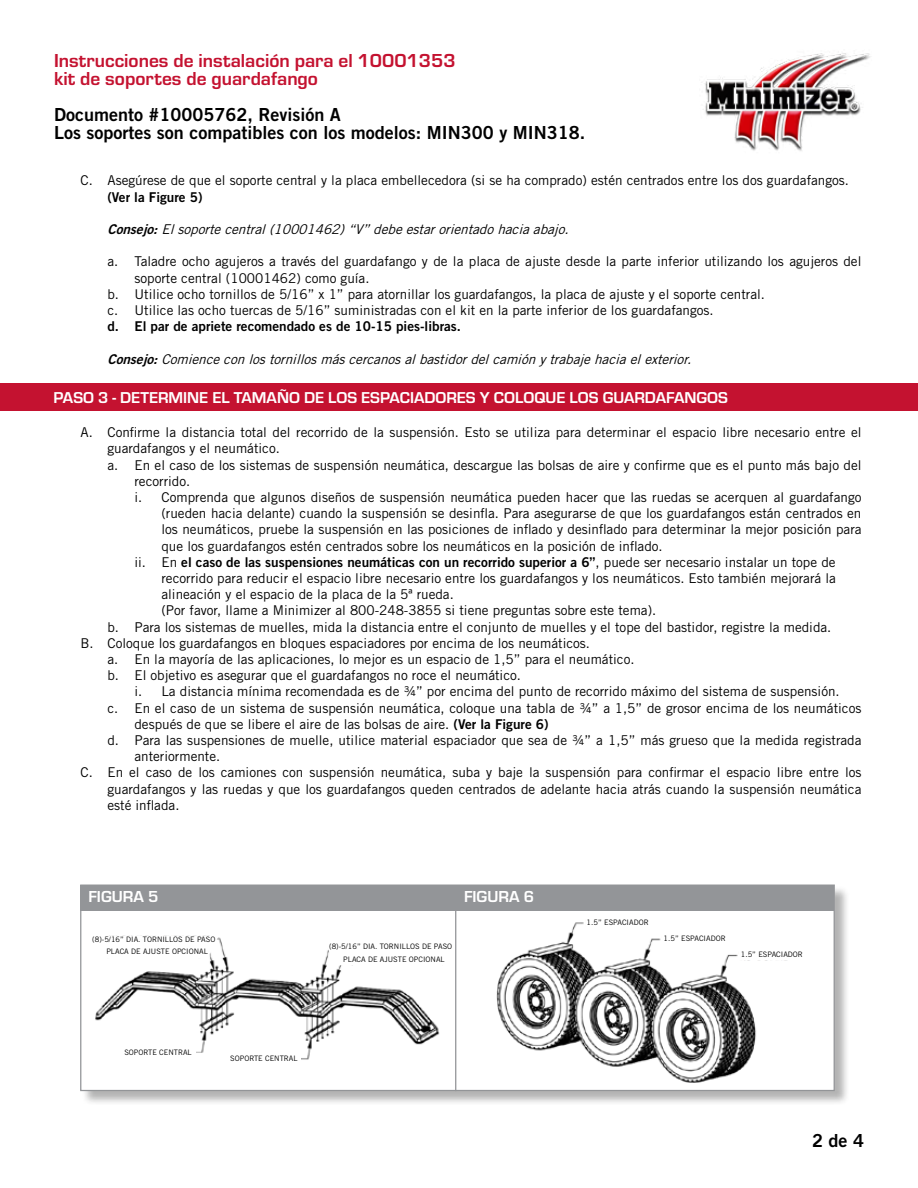
<style>
.page{position:relative;width:918px;height:1188px;background:#fff}
.page>*{position:absolute;margin:0;border:0;box-sizing:border-box;transform-origin:0 0}
.t1{font:700 19.5px/18px "Eurostile";color:#c41230}
.t2{font:18px/18px "Trade Gothic LT Std Bd 2";color:#000}
.t3{font:700 16.5px "Eurostile";color:#fff}
.t4{font:700 16.35px "Eurostile";color:#fff}
.t5{font:13.5px "Trade Gothic LT Std";color:#000}
.t6{font:13.5px "Trade Gothic LT Std Bd 2";color:#000}
.t7{font:italic 13.5px "Trade Gothic LT Std";color:#000}
.t8{font:7.5px/12.3px "Trade Gothic LT Std";color:#000}
.s1{font-family:"Trade Gothic LT Std Bd 2"}
.s2{font-family:"Trade Gothic LT Std"}
</style>
<div class="page">
<img style="left:703px;top:53px;width:168px;height:98px">
<div style="left:0;top:384px;width:918px;height:27px;background:#c41230"></div>
<div style="left:81px;top:886px;width:769px;height:220px;background:#000;opacity:.3"></div>
<div style="left:80px;top:885px;width:755px;height:206px;background:#fff;border:1px solid #939598"></div>
<div style="left:81px;top:885px;width:753px;height:26px;background:#939598"></div>
<img style="left:95px;top:937px;width:345px;height:123px">
<img style="left:496px;top:922px;width:291px;height:161px">
<hr style="left:455px;top:885px;width:1px;height:206px;background:#939598">
<svg style="left:105px;top:935px;width:114px;height:23px"></svg>
<svg style="left:323px;top:940px;width:117px;height:25px"></svg>
<div style="left:121px;top:1047px;width:75px;height:12px;background:#fff"></div>
<div style="left:226px;top:1053px;width:75px;height:12px;background:#fff"></div>
<div style="left:587px;top:918px;width:51px;height:10px;background:#fff"></div>
<div style="left:662px;top:934px;width:52px;height:11px;background:#fff"></div>
<div style="left:739px;top:949px;width:52px;height:11px;background:#fff"></div>
<h1 class="t1" style="left:54px;top:50px;width:403px">Instrucciones de instalación para el 10001353 kit de soportes de guardafango</h1>
<h2 class="t2" style="left:54px;top:105px;width:533px">Documento #10005762, Revisión A<br>Los soportes son compatibles con los modelos: MIN300 y MIN318.</h2>
<p class="t5" style="left:80px;top:172px;width:770px">C. Asegúrese de que el soporte central y la placa embellecedora (si se ha comprado) estén centrados entre los dos guardafangos.</p>
<p class="t6" style="left:107px;top:188px;width:97px">(Ver la Figure 5)</p>
<p class="t7" style="left:107px;top:221px;width:467px"><span class="s1">Consejo:</span>Elsoportecentral(10001462)“V”debeestarorientadohaciaabajo.</p>
<p class="t5" style="left:107px;top:253px;width:756px">a. Taladre ocho agujeros a través del guardafango y de la placa de ajuste desde la parte inferior utilizando los agujeros del</p>
<p class="t5" style="left:134px;top:270px;width:237px">soporte central (10001462) como guía.</p>
<p class="t5" style="left:107px;top:286px;width:659px">b. Utilice ocho tornillos de 5/16” x 1” para atornillar los guardafangos, la placa de ajuste y el soporte central.</p>
<p class="t5" style="left:107px;top:302px;width:608px">c. Utilice las ocho tuercas de 5/16” suministradas con el kit en la parte inferior de los guardafangos.</p>
<p class="t6" style="left:107px;top:318px;width:355px">d. El par de apriete recomendado es de 10-15 pies-libras.</p>
<p class="t7" style="left:107px;top:351px;width:590px"><span class="s1">Consejo:</span>Comienceconlostornillosmáscercanosalbastidordelcamiónytrabajehaciaelexterior.</p>
<p class="t4" style="left:53px;top:386px;width:676px">PASO 3 - DETERMINE EL TAMAÑO DE LOS ESPACIADORES Y COLOQUE LOS GUARDAFANGOS</p>
<p class="t5" style="left:80px;top:424px;width:783px">A. Confirme la distancia total del recorrido de la suspensión. Esto se utiliza para determinar el espacio libre necesario entre el</p>
<p class="t5" style="left:107px;top:440px;width:174px">guardafangos y el neumático.</p>
<p class="t5" style="left:107px;top:457px;width:756px">a. En el caso de los sistemas de suspensión neumática, descargue las bolsas de aire y confirme que es el punto más bajo del</p>
<p class="t5" style="left:134px;top:473px;width:57px">recorrido.</p>
<p class="t5" style="left:134px;top:489px;width:729px">i. Comprenda que algunos diseños de suspensión neumática pueden hacer que las ruedas se acerquen al guardafango</p>
<p class="t5" style="left:161px;top:505px;width:702px">(rueden hacia delante) cuando la suspensión se desinfla. Para asegurarse de que los guardafangos están centrados en</p>
<p class="t5" style="left:161px;top:521px;width:702px">los neumáticos, pruebe la suspensión en las posiciones de inflado y desinflado para determinar la mejor posición para</p>
<p class="t5" style="left:161px;top:538px;width:503px">que los guardafangos estén centrados sobre los neumáticos en la posición de inflado.</p>
<p class="t6" style="left:134px;top:554px;width:703px"><span class="s2">ii. En</span> el caso de las suspensiones neumáticas con un recorrido superior a 6”<span class="s2">, puede ser necesario instalar un tope de</span></p>
<p class="t5" style="left:161px;top:570px;width:676px">recorrido para reducir el espacio libre necesario entre los guardafangos y los neumáticos. Esto también mejorará la</p>
<p class="t5" style="left:161px;top:586px;width:294px">alineación y el espacio de la placa de la 5ª rueda.</p>
<p class="t5" style="left:161px;top:602px;width:496px">(Por favor, llame a Minimizer al 800-248-3855 si tiene preguntas sobre este tema).</p>
<p class="t5" style="left:107px;top:619px;width:725px">b. Para los sistemas de muelles, mida la distancia entre el conjunto de muelles y el tope del bastidor, registre la medida.</p>
<p class="t5" style="left:80px;top:635px;width:511px">B. Coloque los guardafangos en bloques espaciadores por encima de los neumáticos.</p>
<p class="t5" style="left:107px;top:651px;width:529px">a. En la mayoría de las aplicaciones, lo mejor es un espacio de 1,5” para el neumático.</p>
<p class="t5" style="left:107px;top:667px;width:415px">b. El objetivo es asegurar que el guardafangos no roce el neumático.</p>
<p class="t5" style="left:134px;top:683px;width:707px">i. La distancia mínima recomendada es de ¾” por encima del punto de recorrido máximo del sistema de suspensión.</p>
<p class="t5" style="left:107px;top:700px;width:756px">c. En el caso de un sistema de suspensión neumática, coloque una tabla de ¾” a 1,5” de grosor encima de los neumáticos</p>
<p class="t5" style="left:134px;top:716px;width:416px">después de que se libere el aire de las bolsas de aire. <span class="s1">(Ver la Figure 6)</span></p>
<p class="t5" style="left:107px;top:732px;width:756px">d. Para las suspensiones de muelle, utilice material espaciador que sea de ¾” a 1,5” más grueso que la medida registrada</p>
<p class="t5" style="left:134px;top:748px;width:87px">anteriormente.</p>
<p class="t5" style="left:80px;top:764px;width:783px">C. En el caso de los camiones con suspensión neumática, suba y baje la suspensión para confirmar el espacio libre entre los</p>
<p class="t5" style="left:107px;top:781px;width:756px">guardafangos y las ruedas y que los guardafangos queden centrados de adelante hacia atrás cuando la suspensión neumática</p>
<p class="t5" style="left:107px;top:797px;width:73px">esté inflada.</p>
<p class="t3" style="left:88px;top:884px;width:72px">FIGURA 5</p>
<p class="t3" style="left:464px;top:884px;width:72px">FIGURA 6</p>
<p class="t8" style="left:106px;top:933px;width:111px;text-indent:-14px">(8)-5/16” DIA. TORNILLOS DE PASO<br>PLACA DE AJUSTE OPCIONAL</p>
<p class="t8" style="left:329px;top:940px;width:125px">(8)-5/16” DIA. TORNILLOS DE PASO</p>
<p class="t8" style="left:343px;top:953px;width:103px">PLACA DE AJUSTE OPCIONAL</p>
<p class="t8" style="left:124px;top:1046px;width:69px">SOPORTE CENTRAL</p>
<p class="t8" style="left:230px;top:1052px;width:69px">SOPORTE CENTRAL</p>
<p class="t8" style="left:587px;top:916px;width:64px">1.5” ESPACIADOR</p>
<p class="t8" style="left:664px;top:932px;width:64px">1.5” ESPACIADOR</p>
<p class="t8" style="left:741px;top:948px;width:64px">1.5” ESPACIADOR</p>
<h2 class="t2" style="left:812px;top:1131px;width:53px">2 de 4</h2>
</div>
